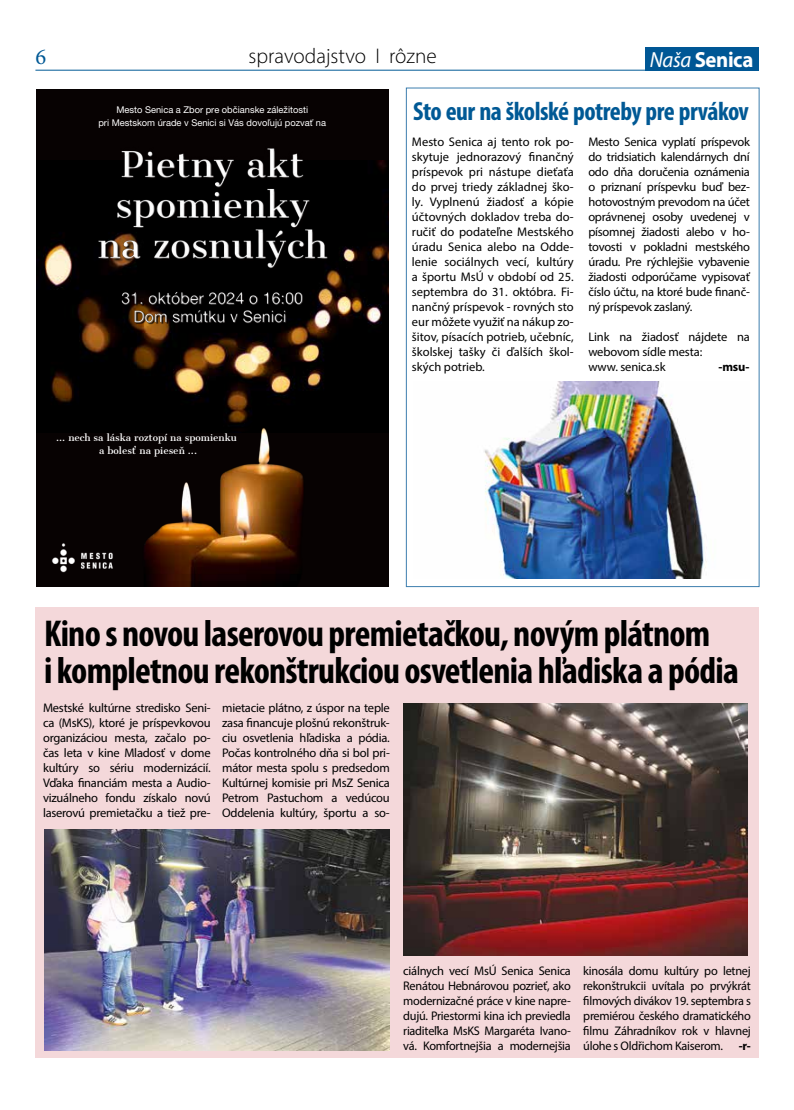
<style>
.page{position:relative;width:794px;height:1110px;background:#fff}
.page>*{position:absolute;margin:0;border:0;box-sizing:border-box;transform-origin:0 0}
.t1{font:700 condensed 37.5px/37.5px "Myriad Pro";letter-spacing:-.02em;color:#000}
.t2{font:700 condensed 26.25px "Myriad Pro";letter-spacing:-.02em;color:#005995}
.t3{font:22.5px "Minion Pro";color:#005995}
.t4{font:700 21.88px "Myriad Pro";letter-spacing:-.02em;color:#fff;scale:.95 1}
.t5{font:300 21.25px "Myriad Pro";color:#000}
.t6{font:12.5px/15px "Myriad Pro";letter-spacing:-.02em;color:#000;text-align:justify}
.t7{font:700 12.5px "Myriad Pro";color:#000}
.t8{font:9.25px/12.9px "Helvetica Neue LT Pro";color:#fff;text-align:center}
.t9{font:9.25px/12.9px "Cantata One";color:#fff;text-align:center}
.s1{font-weight:400;font-style:italic}
</style>
<div class="page">
<hr style="left:35px;top:70px;width:723px;height:1px;background:#005995">
<div style="left:645px;top:47px;width:113px;height:23px;background:#005795"></div>
<img style="left:484px;top:382px;width:223px;height:196px">
<div style="left:35px;top:607px;width:724px;height:450px;background:#f4d8da"></div>
<img style="left:44px;top:829px;width:346px;height:220px">
<img style="left:403px;top:703px;width:344px;height:252px">
<div style="left:36px;top:89px;width:352px;height:497px;background:#070202"></div>
<img style="left:52px;top:543px;width:61px;height:30px">
<img style="left:38px;top:161px;width:350px;height:254px">
<img style="left:96px;top:148px;width:238px;height:125px">
<img style="left:122px;top:291px;width:184px;height:35px">
<img style="left:144px;top:415px;width:160px;height:171px">
<h3 class="t3" style="left:35px;top:42px;width:12px">6</h3>
<h3 class="t5" style="left:249px;top:43px;width:190px">spravodajstvo I rôzne</h3>
<h3 class="t4" style="left:650px;top:45px;width:110px"><span class="s1">Naša</span> Senica</h3>
<h2 class="t2" style="left:413px;top:95px;width:337px">Sto eur na školské potreby pre prvákov</h2>
<p class="t6" style="left:412px;top:134px;width:163px">Mesto Senica aj tento rok po&shy;skytuje jednorazový finančný príspevok pri nástupe dieťaťa do prvej triedy základnej ško&shy;ly. Vyplnenú žiadosť a kópie účtovných dokladov treba do&shy;ručiť do podateľne Mestského úradu Senica alebo na Odde&shy;lenie sociálnych vecí, kultúry a športu MsÚ v období od 25. septembra do 31. októbra. Fi&shy;nančný príspevok - rovných sto eur môžete využiť na nákup zo&shy;šitov, písacích potrieb, učebníc, školskej tašky či ďalších škol&shy;ských potrieb.</p>
<p class="t6" style="left:588px;top:134px;width:163px">Mesto Senica vyplatí príspevok do tridsiatich kalendárnych dní odo dňa doručenia oznámenia o priznaní príspevku buď bez&shy;hotovostným prevodom na účet oprávnenej osoby uvedenej v písomnej žiadosti alebo v ho&shy;tovosti v pokladni mestského úradu. Pre rýchlejšie vybavenie žiadosti odporúčame vypisovať číslo účtu, na ktoré bude finanč&shy;ný príspevok zaslaný.</p>
<p class="t8" style="left:98px;top:103px;width:229px">Mesto Senica a Zbor pre občianske záležitosti<br>pri Mestskom úrade v Senici si Vás dovoľujú pozvať na</p>
<p class="t6" style="left:588px;top:329px;width:163px;text-align:left">Link na žiadosť nájdete na webovom sídle mesta:<br>www. senica.sk</p>
<p class="t7" style="left:718px;top:358px;width:33px">-msu-</p>
<p class="t9" style="left:56px;top:431px;width:182px">... nech sa láska roztopí na spomienku a bolesť na pieseň ...</p>
<h1 class="t1" style="left:44px;top:613px;width:696px">Kino s novou laserovou premietačkou, novým plátnom<br>i kompletnou rekonštrukciou osvetlenia hľadiska a pódia</h1>
<p class="t6" style="left:43px;top:699px;width:169px">Mestské kultúrne stredisko Seni&shy;ca (MsKS), ktoré je príspevkovou organizáciou mesta, začalo po&shy;čas leta v kine Mladosť v dome kultúry so sériu modernizácií.<br>Vďaka financiám mesta a Audio&shy;vizuálneho fondu získalo novú laserovú premietačku a tiež pre-</p>
<p class="t6" style="left:222px;top:699px;width:169px">mietacie plátno, z úspor na teple zasa financuje plošnú rekonštruk&shy;ciu osvetlenia hľadiska a pódia.<br>Počas kontrolného dňa si bol pri&shy;mátor mesta spolu s predsedom Kultúrnej komisie pri MsZ Senica Petrom Pastuchom a vedúcou Oddelenia kultúry, športu a so-</p>
<p class="t6" style="left:403px;top:962px;width:169px">ciálnych vecí MsÚ Senica Senica Renátou Hebnárovou pozrieť, ako modernizačné práce v kine napre&shy;dujú. Priestormi kina ich previedla riaditeľka MsKS Margaréta Ivano&shy;vá. Komfortnejšia a modernejšia</p>
<p class="t6" style="left:583px;top:962px;width:169px">kinosála domu kultúry po letnej rekonštrukcii uvítala po prvýkrát filmových divákov 19. septembra s premiérou českého dramatického filmu Záhradníkov rok v hlavnej úlohe s Oldřichom Kaiserom.</p>
<p class="t7" style="left:739px;top:1036px;width:14px">-r-</p>
</div>
